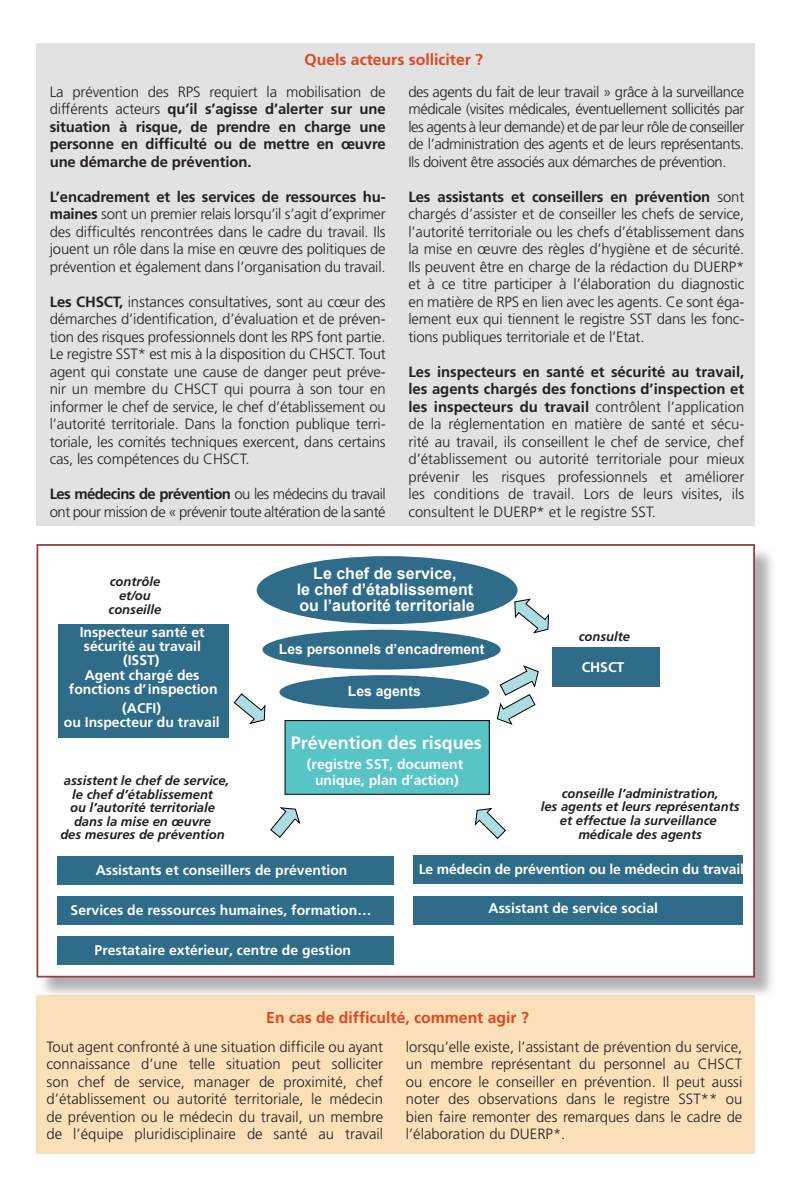
<style>
.page{position:relative;width:794px;height:1191px;background:#fff}
.page>*{position:absolute;margin:0;border:0;box-sizing:border-box;transform-origin:0 0}
.t1{font:700 18.03px "Frutiger";color:#fff}
.t2{font:700 16.1px/15.6px "Arial";color:#fff;text-align:center}
.t3{font:700 15.75px "Frutiger";color:#e44520}
.t4{font:300 14.88px/17.5px "Frutiger";letter-spacing:-.01em;color:#231f20;text-align:justify}
.t5{font:700 14.88px/17.5px "Frutiger";letter-spacing:-.01em;color:#231f20;text-align:justify}
.t6{font:300 14.88px/17.5px "Frutiger";letter-spacing:-.03em;color:#231f20}
.t7{font:700 14px/13.7px "Frutiger";color:#fff;text-align:center}
.t8{font:700 14px "Arial";color:#fff}
.t9{font:italic 700 12.95px/13.7px "Frutiger";color:#231f20;text-align:center}
.s1{font-weight:300}
.s2{font-weight:700}
.s3{font-family:"Arial"}
</style>
<div class="page">
<div style="left:37px;top:43px;width:718px;height:483px;background:#e1e2e4"></div>
<div style="left:37px;top:995px;width:718px;height:158px;background:#fae0b8"></div>
<div style="left:39px;top:546px;width:737px;height:453px;background:#231f20;opacity:.35"></div>
<div style="left:37px;top:545px;width:717px;height:431px;background:#fff"></div>
<div style="left:257px;top:556px;width:260px;height:68px;background:#2e6c89;border-radius:50%"></div>
<svg style="left:270px;top:807px;width:31px;height:31px"></svg>
<div style="left:57px;top:856px;width:336px;height:29px;background:#2e6c89"></div>
<div style="left:551px;top:647px;width:108px;height:39px;background:#2e6c89"></div>
<div style="left:58px;top:624px;width:170px;height:113px;background:#2e6c89"></div>
<svg style="left:233px;top:693px;width:33px;height:31px"></svg>
<div style="left:285px;top:720px;width:204px;height:74px;background:#57c4c6"></div>
<div style="left:285px;top:720px;width:204px;height:74px;border:1px solid #000"></div>
<div style="left:262px;top:630px;width:239px;height:39px;background:#2e6c89;border-radius:50%"></div>
<div style="left:279px;top:675px;width:210px;height:34px;background:#2e6c89;border-radius:50%"></div>
<div style="left:413px;top:855px;width:330px;height:29px;background:#2e6c89"></div>
<svg style="left:474px;top:807px;width:32px;height:32px"></svg>
<div style="left:57px;top:896px;width:336px;height:28px;background:#2e6c89"></div>
<div style="left:58px;top:936px;width:336px;height:28px;background:#2e6c89"></div>
<svg style="left:496px;top:665px;width:43px;height:60px"></svg>
<div style="left:413px;top:896px;width:330px;height:28px;background:#2e6c89"></div>
<svg style="left:514px;top:598px;width:35px;height:36px"></svg>
<div style="left:37px;top:544px;width:718px;height:433px;border:2px solid #95403d"></div>
<p class="t3" style="left:304px;top:50px;width:180px">Quels acteurs solliciter ?</p>
<p class="t5" style="left:50px;top:83px;width:337px"><span class="s1">La prévention des RPS requiert la mobilisation de différents acteurs</span> qu’il s’agisse d’alerter sur une situation à risque, de prendre en charge une personne en difficulté ou de mettre en œuvre une démarche de prévention.</p>
<p class="t4" style="left:50px;top:188px;width:337px"><span class="s2">L’encadrement et les services de ressources hu&shy;maines</span> sont un premier relais lorsqu’il s’agit d’exprimer des difficultés rencontrées dans le cadre du travail. Ils jouent un rôle dans la mise en œuvre des politiques de prévention et également dans l’organisation du travail.</p>
<p class="t4" style="left:50px;top:293px;width:337px"><span class="s2">Les CHSCT,</span> instances consultatives, sont au cœur des démarches d’identification, d’évaluation et de préven&shy;tion des risques professionnels dont les RPS font partie.<br>Le registre SST* est mis à la disposition du CHSCT. Tout agent qui constate une cause de danger peut préve&shy;nir un membre du CHSCT qui pourra à son tour en informer le chef de service, le chef d’établissement ou l’autorité territoriale. Dans la fonction publique terri&shy;toriale, les comités techniques exercent, dans certains cas, les compétences du CHSCT.</p>
<p class="t6" style="left:50px;top:485px;width:337px"><span class="s2">Les médecins de prévention</span> ou les médecins du travail ont pour mission de « prévenir toute altération de la santé</p>
<p class="t4" style="left:408px;top:83px;width:337px">des agents du fait de leur travail » grâce à la surveillance médicale (visites médicales, éventuellement sollicités par les agents à leur demande) et de par leur rôle de conseiller de l’administration des agents et de leurs représentants.<br>Ils doivent être associés aux démarches de prévention.</p>
<p class="t4" style="left:408px;top:188px;width:337px"><span class="s2">Les assistants et conseillers en prévention</span> sont chargés d’assister et de conseiller les chefs de service, l’autorité territoriale ou les chefs d’établissement dans la mise en œuvre des règles d’hygiène et de sécurité.<br>Ils peuvent être en charge de la rédaction du DUERP* et à ce titre participer à l’élaboration du diagnostic en matière de RPS en lien avec les agents. Ce sont éga&shy;lement eux qui tiennent le registre SST dans les fonc&shy;tions publiques territoriale et de l’Etat.</p>
<p class="t4" style="left:408px;top:363px;width:337px"><span class="s2">Les inspecteurs en santé et sécurité au travail, les agents chargés des fonctions d’inspection et les inspecteurs du travail</span> contrôlent l’application de la réglementation en matière de santé et sécu&shy;rité au travail, ils conseillent le chef de service, chef d’établissement ou autorité territoriale pour mieux prévenir les risques professionnels et améliorer les conditions de travail. Lors de leurs visites, ils consultent le DUERP* et le registre SST.</p>
<p class="t9" style="left:109px;top:575px;width:54px">contrôle et/ou conseille</p>
<p class="t2" style="left:297px;top:566px;width:180px">Le chef de service,<br>le chef d’établissement ou l’autorité territoriale</p>
<p class="t7" style="left:80px;top:625px;width:126px">Inspecteur santé et</p>
<p class="t9" style="left:579px;top:629px;width:53px">consulte</p>
<p class="t7" style="left:84px;top:639px;width:119px">sécurité au travail (ISST)</p>
<p class="t7" style="left:69px;top:668px;width:150px">Agent chargé des fonctions d’<span class="s3">inspection</span></p>
<p class="t7" style="left:64px;top:701px;width:157px">(ACFI)<br>ou Inspecteur du travail</p>
<p class="t8" style="left:279px;top:639px;width:207px">Les personnels d’encadrement</p>
<p class="t8" style="left:348px;top:682px;width:74px">Les agents</p>
<p class="t7" style="left:581px;top:659px;width:44px">CHSCT</p>
<p class="t1" style="left:291px;top:732px;width:193px">Prévention des risques</p>
<p class="t7" style="left:307px;top:755px;width:158px;line-height:16.8px">(registre SST, document unique, plan d’action)</p>
<p class="t9" style="left:60px;top:773px;width:170px">assistent le chef de service, le chef d’établissement<br>ou l’autorité territoriale dans la mise en œuvre<br>des mesures de prévention</p>
<p class="t7" style="left:96px;top:863px;width:253px">Assistants et conseillers de prévention</p>
<p class="t9" style="left:541px;top:786px;width:200px">conseille l’administration,<br>les agents et leurs représentants et effectue la surveillance médicale des agents</p>
<p class="t7" style="left:419px;top:862px;width:327px">Le médecin de prévention ou le médecin du travail</p>
<p class="t7" style="left:488px;top:901px;width:171px">Assistant de service social</p>
<p class="t7" style="left:71px;top:903px;width:302px">Services de ressources humaines, formation…</p>
<p class="t7" style="left:95px;top:943px;width:258px">Prestataire extérieur, centre de gestion</p>
<p class="t3" style="left:266px;top:1008px;width:264px">En cas de difficulté, comment agir ?</p>
<p class="t4" style="left:47px;top:1037px;width:338px">Tout agent confronté à une situation difficile ou ayant connaissance d’une telle situation peut solliciter son chef de service, manager de proximité, chef d’établissement ou autorité territoriale, le médecin de prévention ou le médecin du travail, un membre de l’équipe pluridisciplinaire de santé au travail</p>
<p class="t4" style="left:406px;top:1037px;width:338px">lorsqu’elle existe, l’assistant de prévention du service, un membre représentant du personnel au CHSCT ou encore le conseiller en prévention. Il peut aussi noter des observations dans le registre SST** ou bien faire remonter des remarques dans le cadre de l’élaboration du DUERP*.</p>
</div>
